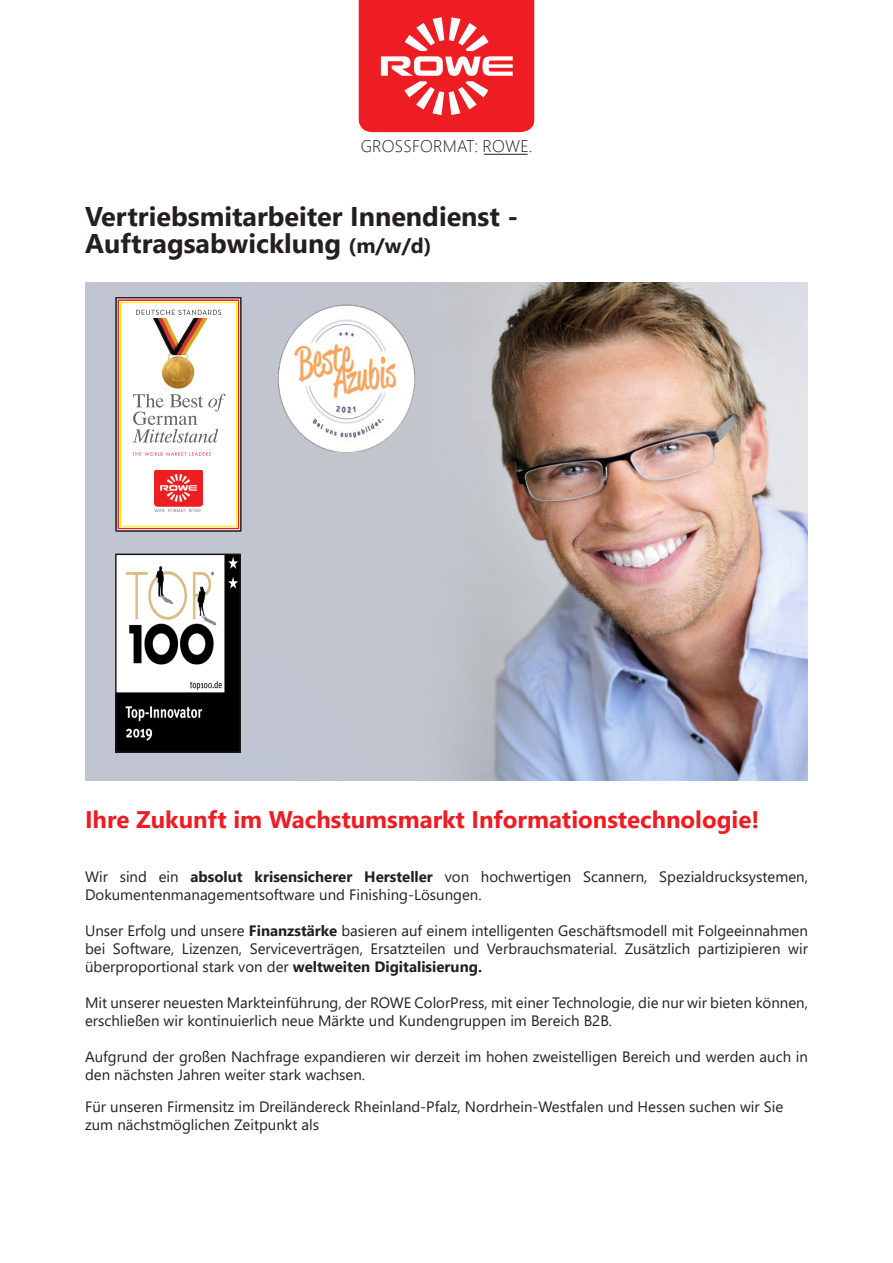
<style>
.page{position:relative;width:893px;height:1263px;background:#fff}
.page>*{position:absolute;margin:0;border:0;box-sizing:border-box;transform-origin:0 0}
.Fließtext{font:700 27px "Segoe UI";color:#231f20}
.Fließtext-2{font:700 24px "Segoe UI";color:#ee1d23}
.t1{font:300 16.8px "Segoe UI";letter-spacing:.015em;color:#231f20}
.Fließtext-3{font:15px/18px "Segoe UI";color:#231f20}
.s1{font-size:21px}
.s2{font-weight:700}
</style>
<div class="page">
<img style="left:85px;top:282px;width:723px;height:498px">
<svg style="left:359px;top:0;width:175px;height:132px;background:#f03f44"></svg>
<hr style="left:484px;top:154px;width:44px;height:1px;background:#231f20">
<svg style="left:115px;top:297px;width:126px;height:234px"></svg>
<img style="left:155px;top:470px;width:47px;height:42px">
<img style="left:117px;top:555px;width:122px;height:196px">
<div style="left:115px;top:553px;width:126px;height:200px;border:1px solid #231f20"></div>
<img style="left:276px;top:304px;width:141px;height:152px">
<p class="t1" style="left:361px;top:130px;width:173px">GROSSFORMAT: ROWE.</p>
<p class="Fließtext" style="left:85px;top:191px;width:435px">Vertriebsmitarbeiter Innendienst -</p>
<p class="Fließtext" style="left:85px;top:218px;width:348px">Auftragsabwicklung <span class="s1">(m/w/d)</span></p>
<p class="Fließtext-2" style="left:85px;top:797px;width:676px">Ihre Zukunft im Wachstumsmarkt Informationstechnologie!</p>
<p class="Fließtext-3" style="left:85px;top:866px;width:724px">Wir sind ein <span class="s2">absolut krisensicherer Hersteller</span> von hochwertigen Scannern, Spezialdrucksystemen,<br>Dokumentenmanagementsoftware und Finishing-Lösungen.</p>
<p class="Fließtext-3" style="left:85px;top:920px;width:724px;text-align:justify">Unser Erfolg und unsere <span class="s2">Finanzstärke</span> basieren auf einem intelligenten Geschäftsmodell mit Folgeeinnahmen bei Software, Lizenzen, Serviceverträgen, Ersatzteilen und Verbrauchsmaterial. Zusätzlich partizipieren wir überproportional stark von der <span class="s2">weltweiten Digitalisierung.</span></p>
<p class="Fließtext-3" style="left:85px;top:992px;width:724px">Mit unserer neuesten Markteinführung, der ROWE ColorPress, mit einer Technologie, die nur wir bieten können, erschließen wir kontinuierlich neue Märkte und Kundengruppen im Bereich B2B.</p>
<p class="Fließtext-3" style="left:85px;top:1046px;width:724px">Aufgrund der großen Nachfrage expandieren wir derzeit im hohen zweistelligen Bereich und werden auch in den nächsten Jahren weiter stark wachsen.</p>
<p class="Fließtext-3" style="left:85px;top:1096px;width:700px">Für unseren Firmensitz im Dreiländereck Rheinland-Pfalz, Nordrhein-Westfalen und Hessen suchen wir Sie zum nächstmöglichen Zeitpunkt als</p>
</div>
